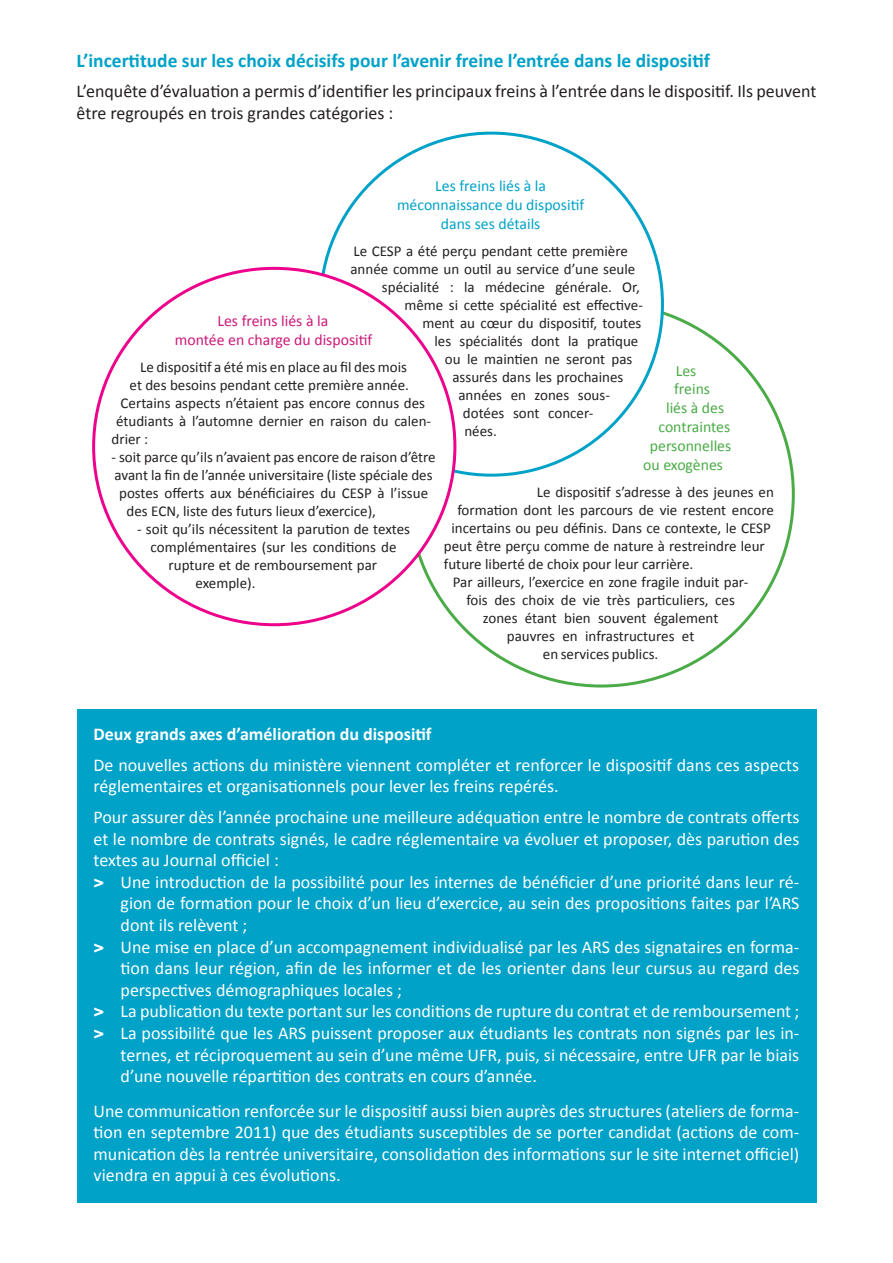
<style>
.page{position:relative;width:893px;height:1263px;background:#fff}
.page>*{position:absolute;margin:0;border:0;box-sizing:border-box;transform-origin:0 0}
.Texte_Titre_1{font:700 19.5px "Calibri";color:#00a2c8}
.Puce{font:18px/21.6px "Calibri";color:#fff;text-align:justify}
.Texte_normal{font:18px/21.6px "Calibri";color:#fff;text-align:justify}
.Texte_normal-2{font:18px/21.6px "Calibri";color:#231f20}
.Texte_normal-3{font:700 18px "Calibri";color:#fff}
.Texte_normal-4{font:15.75px/18.9px "Calibri";color:#00a2c8;text-align:center}
.Texte_normal-5{font:15.75px "Calibri";color:#4aab47}
.Texte_normal-6{font:15.75px/18.9px "Calibri";color:#cc1878;text-align:center}
.Texte_normal-7{font:15px/18px "Calibri";color:#231f20;text-align:center}
.s1{font-family:"Eurostile LT Std";font-weight:700}
</style>
<div class="page">
<div style="left:77px;top:710px;width:739px;height:493px;background:#00a2c8"></div>
<p class="Texte_Titre_1" style="left:77px;top:48px;width:635px">L’incertitude sur les choix décisifs pour l’avenir freine l’entrée dans le dispositif</p>
<p class="Texte_normal-2" style="left:77px;top:80px;width:741px">L’enquête d’évaluation a permis d’identifier les principaux freins à l’entrée dans le dispositif. Ils peuvent être regroupés en trois grandes catégories :</p>
<p class="Texte_normal-4" style="left:397px;top:175px;width:189px">Les freins liés à la méconnaissance du dispositif dans ses détails</p>
<p class="Texte_normal-7" style="left:353px;top:241px;width:276px">Le CESP a été perçu pendant cette première</p>
<p class="Texte_normal-7" style="left:350px;top:259px;width:286px">année comme un outil au service d’une seule</p>
<p class="Texte_normal-7" style="left:382px;top:277px;width:259px">spécialité : la médecine générale. Or,</p>
<p class="Texte_normal-7" style="left:404px;top:295px;width:240px">même si cette spécialité est effective-</p>
<p class="Texte_normal-7" style="left:422px;top:313px;width:220px">ment au cœur du dispositif, toutes</p>
<p class="Texte_normal-7" style="left:434px;top:331px;width:205px">les spécialités dont la pratique</p>
<p class="Texte_normal-7" style="left:445px;top:349px;width:189px">ou le maintien ne seront pas</p>
<p class="Texte_normal-7" style="left:452px;top:367px;width:172px">assurés dans les prochaines</p>
<p class="Texte_normal-7" style="left:458px;top:385px;width:153px">années en zones sous-</p>
<p class="Texte_normal-7" style="left:463px;top:403px;width:132px">dotées sont concer-</p>
<p class="Texte_normal-7" style="left:464px;top:421px;width:34px">nées.</p>
<p class="Texte_normal-6" style="left:175px;top:311px;width:199px">Les freins liés à la<br>montée en charge du dispositif</p>
<p class="Texte_normal-7" style="left:130px;top:357px;width:281px">Le dispositif a été mis en place au fil des mois et des besoins pendant cette première année.</p>
<p class="Texte_normal-7" style="left:121px;top:393px;width:306px">Certains aspects n’étaient pas encore connus des</p>
<p class="Texte_normal-7" style="left:116px;top:411px;width:316px">étudiants à l’automne dernier en raison du calen-</p>
<p class="Texte_normal-7" style="left:112px;top:429px;width:38px">drier :</p>
<p class="Texte_normal-7" style="left:112px;top:447px;width:325px">- soit parce qu’ils n’avaient pas encore de raison d’être</p>
<p class="Texte_normal-7" style="left:115px;top:465px;width:319px">avant la fin de l’année universitaire (liste spéciale des</p>
<p class="Texte_normal-7" style="left:119px;top:483px;width:310px">postes offerts aux bénéficiaires du CESP à l’issue</p>
<p class="Texte_normal-7" style="left:127px;top:501px;width:251px">des ECN, liste des futurs lieux d’exercice),</p>
<p class="Texte_normal-7" style="left:137px;top:519px;width:274px">- soit qu’ils nécessitent la parution de textes</p>
<p class="Texte_normal-7" style="left:151px;top:537px;width:247px">complémentaires (sur les conditions de</p>
<p class="Texte_normal-7" style="left:169px;top:555px;width:210px">rupture et de remboursement par</p>
<p class="Texte_normal-7" style="left:196px;top:573px;width:61px">exemple).</p>
<p class="Texte_normal-5" style="left:676px;top:360px;width:22px">Les</p>
<p class="Texte_normal-5" style="left:674px;top:379px;width:37px">freins</p>
<p class="Texte_normal-5" style="left:666px;top:398px;width:60px">liés à des</p>
<p class="Texte_normal-5" style="left:658px;top:417px;width:73px">contraintes</p>
<p class="Texte_normal-5" style="left:650px;top:436px;width:83px">personnelles</p>
<p class="Texte_normal-5" style="left:643px;top:455px;width:81px">ou exogènes</p>
<p class="Texte_normal-7" style="left:537px;top:482px;width:238px">Le dispositif s’adresse à des jeunes en</p>
<p class="Texte_normal-7" style="left:457px;top:500px;width:318px">formation dont les parcours de vie restent encore</p>
<p class="Texte_normal-7" style="left:451px;top:518px;width:321px">incertains ou peu définis. Dans ce contexte, le CESP</p>
<p class="Texte_normal-7" style="left:444px;top:536px;width:322px">peut être perçu comme de nature à restreindre leur</p>
<p class="Texte_normal-7" style="left:444px;top:554px;width:251px">future liberté de choix pour leur carrière.</p>
<p class="Texte_normal-7" style="left:453px;top:572px;width:297px">Par ailleurs, l’exercice en zone fragile induit par&shy;fois des choix de vie très particuliers, ces zones étant bien souvent également<br>pauvres en infrastructures et<br>en services publics.</p>
<p class="Texte_normal-3" style="left:94px;top:723px;width:340px">Deux grands axes d’amélioration du dispositif</p>
<p class="Texte_normal" style="left:94px;top:753px;width:707px">De nouvelles actions du ministère viennent compléter et renforcer le dispositif dans ces aspects réglementaires et organisationnels pour lever les freins repérés.</p>
<p class="Texte_normal" style="left:94px;top:805px;width:707px">Pour assurer dès l’année prochaine une meilleure adéquation entre le nombre de contrats offerts et le nombre de contrats signés, le cadre réglementaire va évoluer et proposer, dès parution des textes au Journal officiel :</p>
<p class="Puce" style="left:121px;top:870px;width:680px;text-indent:-27px"><span class="s1">&gt;</span> Une introduction de la possibilité pour les internes de bénéficier d’une priorité dans leur ré&shy;gion de formation pour le choix d’un lieu d’exercice, au sein des propositions faites par l’ARS dont ils relèvent ;</p>
<p class="Puce" style="left:121px;top:935px;width:680px;text-indent:-27px"><span class="s1">&gt;</span> Une mise en place d’un accompagnement individualisé par les ARS des signataires en forma&shy;tion dans leur région, afin de les informer et de les orienter dans leur cursus au regard des perspectives démographiques locales ;</p>
<p class="Puce" style="left:94px;top:1000px;width:707px"><span class="s1">&gt;</span> La publication du texte portant sur les conditions de rupture du contrat et de remboursement ;</p>
<p class="Puce" style="left:121px;top:1021px;width:680px;text-indent:-27px"><span class="s1">&gt;</span> La possibilité que les ARS puissent proposer aux étudiants les contrats non signés par les in&shy;ternes, et réciproquement au sein d’une même UFR, puis, si nécessaire, entre UFR par le biais d’une nouvelle répartition des contrats en cours d’année.</p>
<p class="Texte_normal" style="left:94px;top:1099px;width:707px">Une communication renforcée sur le dispositif aussi bien auprès des structures (ateliers de forma&shy;tion en septembre 2011) que des étudiants susceptibles de se porter candidat (actions de com&shy;munication dès la rentrée universitaire, consolidation des informations sur le site internet officiel) viendra en appui à ces évolutions.</p>
</div>
